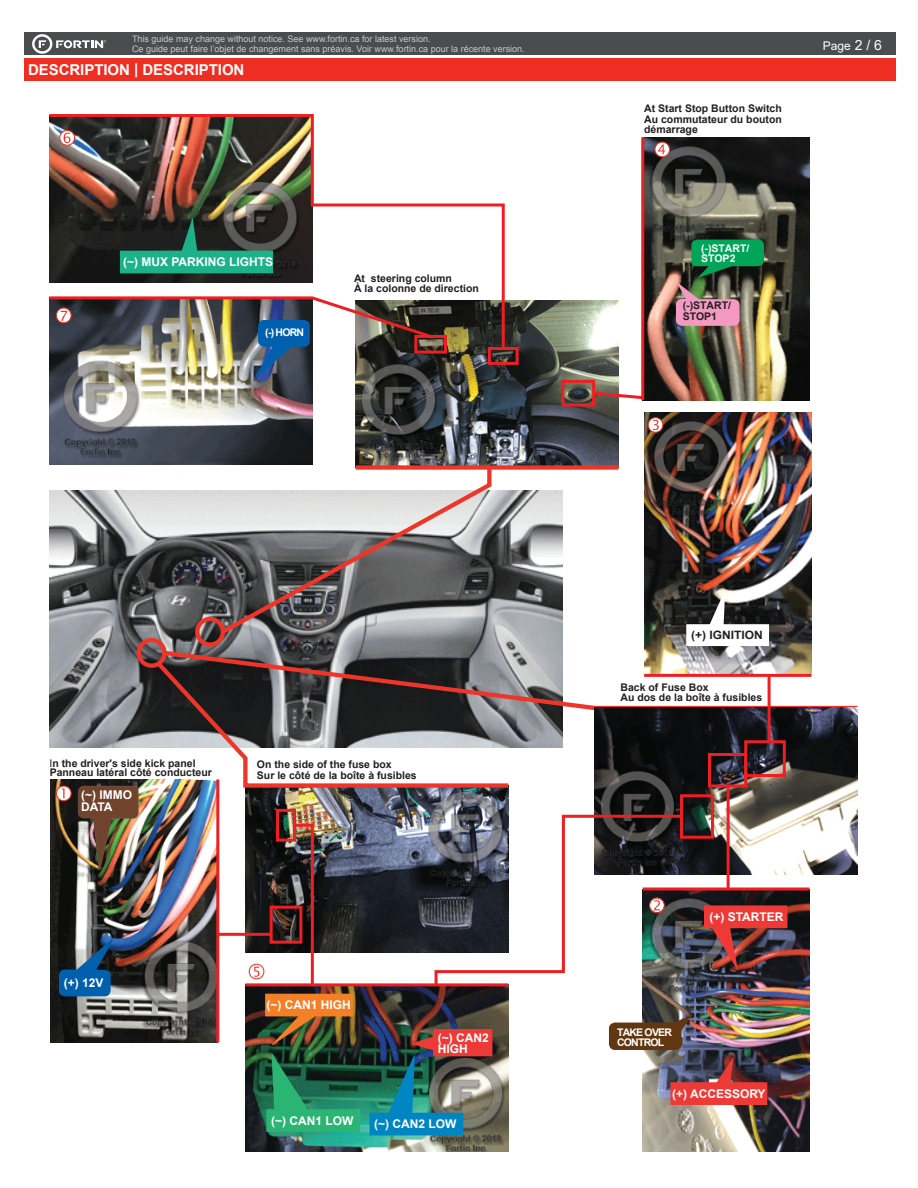
<style>
.page{position:relative;width:918px;height:1188px;background:#fff}
.page>*{position:absolute;margin:0;border:0;box-sizing:border-box;transform-origin:0 0}
.t1{font:700 15px "Arial";letter-spacing:-.005em;color:#fff}
.t2{font:700 12px/11.6px "Arial";color:#fff}
.t3{font:12px "Arial";color:#fff}
.t4{font:700 11.55px "Arial";color:#231f20;scale:1.04 1}
.t5{font:700 10.5px/10.5px "Arial";color:#231f20}
.t6{font:700 10.5px/10.5px "Arial";letter-spacing:-.075em;color:#fff}
.t7{font:700 10.5px/10.5px "Arial";color:#fff}
.t8{font:9px/9.8px "Arial";color:#c7c8ca}
.s1{font-size:13.95px}
.s2{font-weight:400}
</style>
<div class="page">
<div style="left:24px;top:33px;width:872px;height:22px;background:#4b4c4d"></div>
<div style="left:24px;top:58px;width:872px;height:23px;background:#ee2e22"></div>
<svg style="left:32px;top:34px;width:74px;height:20px"></svg>
<img style="left:245px;top:790px;width:263px;height:162px">
<img style="left:644px;top:412px;width:167px;height:236px">
<svg style="left:648px;top:417px;width:15px;height:16px"></svg>
<img style="left:51px;top:779px;width:165px;height:263px">
<svg style="left:58px;top:940px;width:55px;height:57px;background:#235781"></svg>
<img style="left:643px;top:891px;width:166px;height:261px">
<svg style="left:670px;top:1057px;width:97px;height:48px;background:#993c43"></svg>
<img style="left:704px;top:905px;width:83px;height:66px">
<svg style="left:686px;top:590px;width:83px;height:56px"></svg>
<div style="left:270px;top:906px;width:32px;height:38px;border:3px solid #ee1f23"></div>
<img style="left:356px;top:301px;width:263px;height:164px">
<img style="left:56px;top:785px;width:83px;height:85px">
<img style="left:49px;top:490px;width:514px;height:257px">
<div style="left:137px;top:638px;width:30px;height:30px;border:4px solid #ee3529;border-radius:50%"></div>
<div style="left:195px;top:617px;width:30px;height:30px;border:4px solid #ee3529;border-radius:50%"></div>
<svg style="left:153px;top:658px;width:360px;height:132px"></svg>
<svg style="left:160px;top:648px;width:698px;height:64px"></svg>
<svg style="left:217px;top:463px;width:277px;height:175px;background:#9c9798"></svg>
<img style="left:595px;top:708px;width:263px;height:167px">
<hr style="left:643px;top:888px;width:166px;height:3px;background:#ee1f23">
<div style="left:708px;top:753px;width:39px;height:35px;border:3px solid #ee1f23"></div>
<div style="left:744px;top:740px;width:42px;height:37px;border:3px solid #ee1f23"></div>
<hr style="left:727px;top:786px;width:3px;height:103px;background:#ee1f23">
<hr style="left:768px;top:675px;width:3px;height:67px;background:#ee1f23">
<div style="left:356px;top:465px;width:263px;height:5px;background:#ee3529"></div>
<hr style="left:216px;top:779px;width:3px;height:263px;background:#ee1f23">
<hr style="left:218px;top:933px;width:53px;height:3px;background:#ee1f23">
<img style="left:49px;top:379px;width:263px;height:86px">
<div style="left:414px;top:335px;width:33px;height:19px;border:3px solid #ee1f23"></div>
<img style="left:49px;top:352px;width:385px;height:27px">
<svg style="left:608px;top:1012px;width:86px;height:39px;background:#715945"></svg>
<img style="left:49px;top:114px;width:457px;height:238px">
<svg style="left:59px;top:130px;width:16px;height:16px"></svg>
<svg style="left:249px;top:964px;width:15px;height:15px"></svg>
<img style="left:245px;top:986px;width:263px;height:166px">
<svg style="left:265px;top:994px;width:88px;height:51px;background:#996127"></svg>
<svg style="left:266px;top:1053px;width:94px;height:79px;background:#207a52"></svg>
<img style="left:370px;top:1029px;width:122px;height:106px">
<div style="left:276px;top:809px;width:20px;height:33px;border:3px solid #ee1f23"></div>
<hr style="left:245px;top:983px;width:263px;height:3px;background:#ee1f23">
<hr style="left:644px;top:674px;width:167px;height:3px;background:#ee1f23">
<img style="left:292px;top:822px;width:23px;height:166px">
<div style="left:680px;top:794px;width:34px;height:45px;border:3px solid #ee1f23"></div>
<svg style="left:433px;top:813px;width:252px;height:174px"></svg>
<img style="left:644px;top:137px;width:165px;height:263px">
<svg style="left:654px;top:142px;width:16px;height:15px"></svg>
<svg style="left:674px;top:239px;width:91px;height:88px;background:#657a64"></svg>
<div style="left:488px;top:347px;width:31px;height:18px;border:3px solid #ee1f23"></div>
<div style="left:561px;top:380px;width:34px;height:26px;border:3px solid #ee1f23"></div>
<hr style="left:641px;top:137px;width:3px;height:263px;background:#ee1f23">
<svg style="left:590px;top:390px;width:56px;height:11px"></svg>
<p class="t8" style="left:132px;top:34px;width:394px">This guide may change without notice. See www.fortin.ca for latest version.<br>Ce guide peut faire l’objet de changement sans préavis. Voir www.fortin.ca pour la récente version.</p>
<h1 class="t1" style="left:28px;top:59px;width:218px">DESCRIPTION | DESCRIPTION</h1>
<p class="t2" style="left:123px;top:256px;width:152px">(~) MUX PARKING LIGHTS</p>
<p class="t6" style="left:265px;top:328px;width:40px">(-) HORN</p>
<p class="t5" style="left:354px;top:273px;width:126px">At steering column<br>À la colonne de direction</p>
<p class="t5" style="left:644px;top:103px;width:139px;text-align:justify">At Start Stop Button Switch Au commutateur du bouton démarrage</p>
<p class="t3" style="left:823px;top:38px;width:61px">Page <span class="s1">2 / 6</span></p>
<p class="t7" style="left:701px;top:243px;width:50px">(-)START/<br>STOP2</p>
<p class="t5" style="left:683px;top:301px;width:50px">(-)START/<br>STOP1</p>
<p class="t5" style="left:50px;top:759px;width:164px;line-height:9.3px"><span class="s2">I</span>n the driver's side kick panel<br>Panneau latéral côté conducteur</p>
<p class="t2" style="left:81px;top:789px;width:52px">(~) IMMO<br>DATA</p>
<p class="t5" style="left:257px;top:760px;width:161px">On the side of the fuse box<br>Sur le côté de la boîte à fusibles</p>
<p class="t2" style="left:64px;top:977px;width:41px">(+) 12V</p>
<p class="t2" style="left:266px;top:1000px;width:86px">(~) CAN1 HIGH</p>
<p class="t2" style="left:438px;top:1032px;width:52px">(~) CAN2<br>HIGH</p>
<p class="t2" style="left:271px;top:1115px;width:84px">(~) CAN1 LOW</p>
<p class="t2" style="left:374px;top:1119px;width:84px">(~) CAN2 LOW</p>
<p class="t4" style="left:691px;top:627px;width:70px">(+) IGNITION</p>
<p class="t5" style="left:620px;top:682px;width:143px">Back of Fuse Box<br>Au dos de la boîte à fusibles</p>
<p class="t2" style="left:709px;top:911px;width:76px">(+) STARTER</p>
<p class="t6" style="left:617px;top:1027px;width:57px">TAKE OVER<br>CONTROL</p>
<p class="t2" style="left:672px;top:1089px;width:95px">(+) ACCESSORY</p>
</div>
